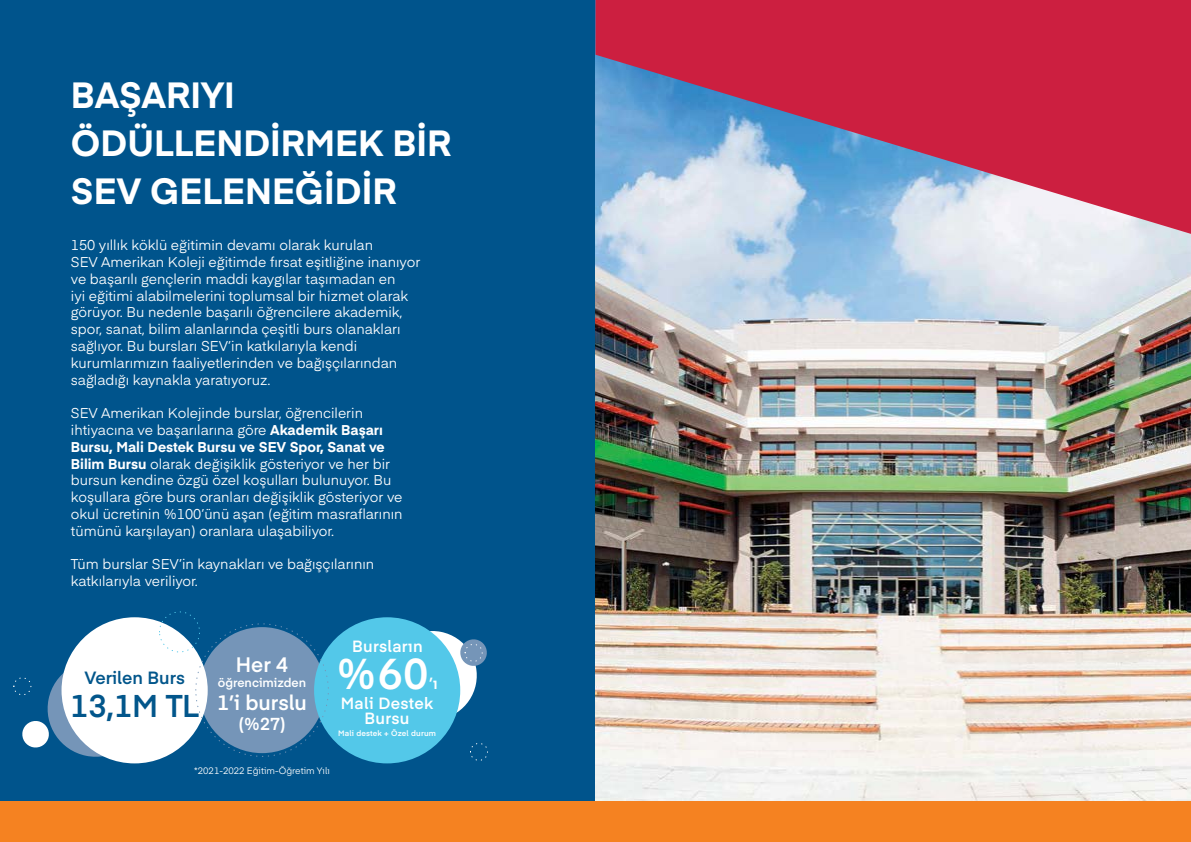
<style>
.page{position:relative;width:1191px;height:842px;background:#fff}
.page>*{position:absolute;margin:0;border:0;box-sizing:border-box;transform-origin:0 0}
.t1{font:600 42.6px "Eina 04";color:#fff}
.t2{font:700 36px/48px "Eina 02";color:#fff}
.t3{font:600 31.1px "Eina 04";color:#02568b}
.t4{font:600 20.6px "Eina 04";color:#fff}
.t5{font:600 17.5px "Eina 04";color:#02568b}
.t6{font:600 17.1px "Eina 04";color:#fff}
.t7{font:600 16px/19px "Eina 04";letter-spacing:.02em;color:#fff;text-align:right}
.t8{font:14px/16.8px "Eina 02";color:#fff}
.t9{font:600 12.3px "Eina 04";color:#fff}
.t10{font:9.2px "Eina 04";color:#fff}
.t11{font:600 7.8px "Eina 04";letter-spacing:.02em;color:#fff}
.s1{font-weight:700}
</style>
<div class="page">
<div style="left:0;top:0;width:595px;height:842px;background:#00548c"></div>
<img style="left:595px;top:234px;width:596px;height:567px">
<svg style="left:595px;top:0;width:596px;height:234px;background:#b85d7e"></svg>
<div style="left:0;top:801px;width:1191px;height:41px;background:#f58221"></div>
<div style="left:199px;top:627px;width:126px;height:126px;background:#7595b8;border-radius:50%"></div>
<svg style="left:426px;top:628px;width:61px;height:96px"></svg>
<svg style="left:22px;top:656px;width:94px;height:105px"></svg>
<div style="left:314px;top:617px;width:146px;height:146px;background:#53c8e9;border-radius:50%"></div>
<div style="left:62px;top:617px;width:146px;height:146px;background:#fff;border-radius:50%"></div>
<div style="left:159px;top:612px;width:41px;height:40px;border:1px dashed #53c8e9;border-radius:50%"></div>
<div style="left:14px;top:677px;width:17px;height:18px;border:1px dashed #fff;border-radius:50%"></div>
<div style="left:470px;top:743px;width:18px;height:18px;border:1px dashed #fff;border-radius:50%"></div>
<div style="left:465px;top:644px;width:17px;height:17px;border:1px dashed #fff;border-radius:50%"></div>
<h2 class="t2" style="left:71px;top:69px;width:382px">BAŞARIYI<br>ÖDÜLLENDİRMEK BİR<br>SEV GELENEĞİDİR</h2>
<p class="t8" style="left:71px;top:236px;width:351px">150 yıllık köklü eğitimin devamı olarak kurulan<br>SEV Amerikan Koleji eğitimde fırsat eşitliğine inanıyor ve başarılı gençlerin maddi kaygılar taşımadan en<br>iyi eğitimi alabilmelerini toplumsal bir hizmet olarak görüyor. Bu nedenle başarılı öğrencilere akademik, spor, sanat, bilim alanlarında çeşitli burs olanakları sağlıyor. Bu bursları SEV’in katkılarıyla kendi kurumlarımızın faaliyetlerinden ve bağışçılarından sağladığı kaynakla yaratıyoruz.</p>
<p class="t8" style="left:71px;top:404px;width:333px">SEV Amerikan Kolejinde burslar, öğrencilerin ihtiyacına ve başarılarına göre <span class="s1">Akademik Başarı Bursu, Mali Destek Bursu ve SEV Spor, Sanat ve Bilim Bursu</span> olarak değişiklik gösteriyor ve her bir bursun kendine özgü özel koşulları bulunuyor. Bu koşullara göre burs oranları değişiklik gösteriyor ve okul ücretinin %100’ünü aşan (eğitim masraflarının tümünü karşılayan) oranlara ulaşabiliyor.</p>
<p class="t8" style="left:71px;top:555px;width:305px">Tüm burslar SEV’in kaynakları ve bağışçılarının katkılarıyla veriliyor.</p>
<p class="t5" style="left:84px;top:665px;width:102px">Verilen Burs</p>
<h3 class="t3" style="left:70px;top:683px;width:130px">13,1M TL</h3>
<h3 class="t4" style="left:236px;top:649px;width:54px">Her 4</h3>
<p class="t9" style="left:218px;top:673px;width:90px">öğrencimizden</p>
<h3 class="t4" style="left:217px;top:687px;width:91px">1’i burslu</h3>
<p class="t6" style="left:238px;top:711px;width:50px">(%27)</p>
<p class="t7" style="left:352px;top:635px;width:72px">Bursların</p>
<h1 class="t1" style="left:336px;top:643px;width:93px">%60</h1>
<p class="t7" style="left:341px;top:673px;width:99px">’ı<br>Mali Destek</p>
<p class="t7" style="left:364px;top:707px;width:47px">Bursu</p>
<p class="t11" style="left:338px;top:727px;width:99px">Mali destek + Özel durum</p>
<p class="t10" style="left:194px;top:763px;width:137px">*2021-2022 Eğitim-Öğretim Yılı</p>
</div>
